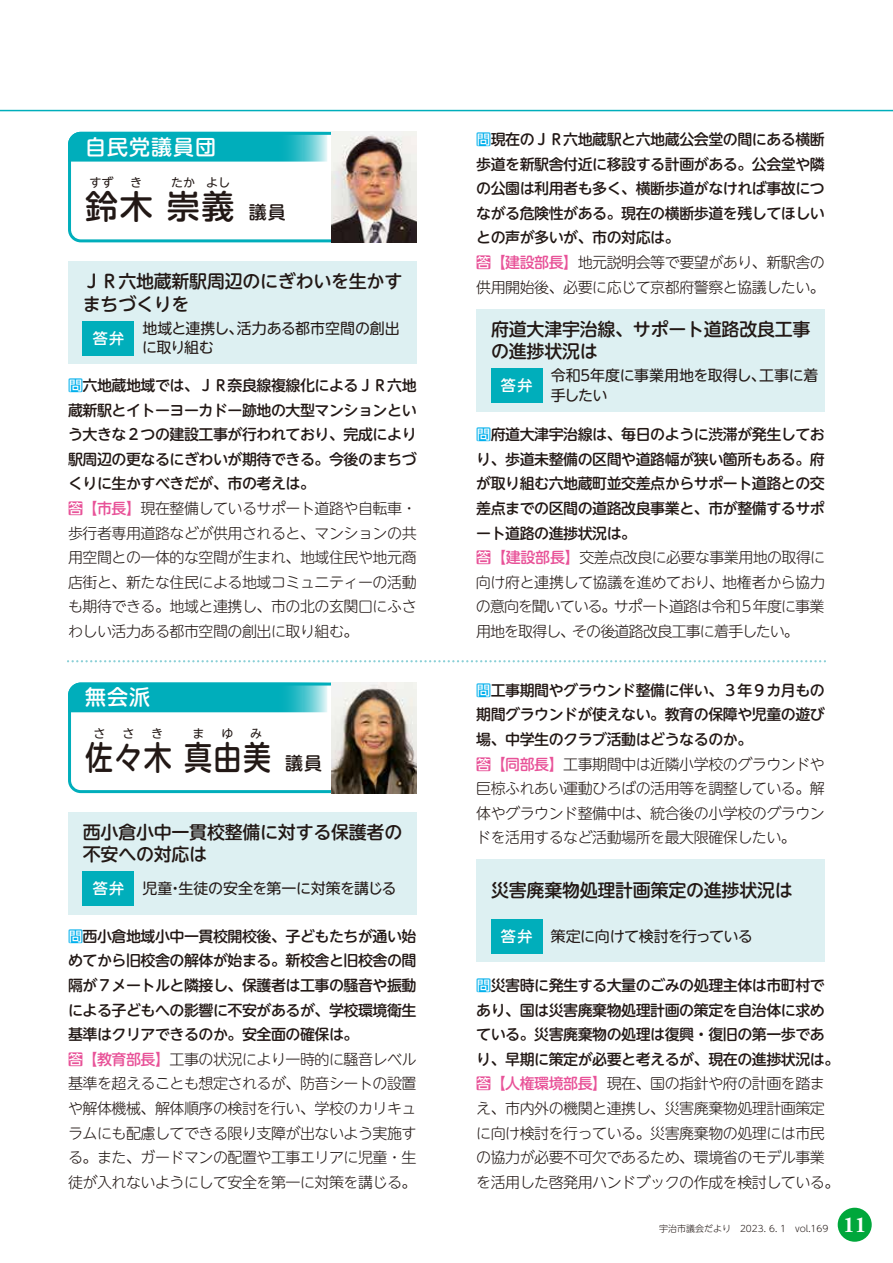
<style>
.page{position:relative;width:893px;height:1263px;background:#fff}
.page>*{position:absolute;margin:0;border:0;box-sizing:border-box;transform-origin:0 0}
.t1{font:500 33px "UD Shin M Go Pr 6";letter-spacing:.05em;color:#221815;scale:.85 1}
.t2{font:500 33px "UD Shin M Go Pr 6";letter-spacing:.05em;color:#221815}
.t3{font:700 22.5px "Adobe Garamond Pro";color:#fff}
.t4{font:500 21px "UD Shin M Go Pr 6";letter-spacing:.05em;color:#fff}
.t5{font:500 18px/22.5px "UD Shin M Go Pr 6";letter-spacing:-.015em;color:#221815}
.t6{font:300 15px/24.6px "UD Shin M Go Pr 6";letter-spacing:-.035em;color:#221815}
.t7{font:500 15px/24.6px "UD Shin M Go Pr 6";letter-spacing:-.035em;color:#221815}
.t8{font:15px/19.5px "UD Shin M Go Pr 6";letter-spacing:-.025em;color:#221815}
.t9{font:500 15px "UD Shin Go Pr 6";color:#fff}
.t10{font:12px "UD Shin M Go Pr 6";color:#221815}
.t11{font:300 9px "UD Shin M Go Pr 6";color:#221815}
.s1{font-family:"UD Shin Go Pr 6";color:#00afec}
.s2{font-family:"UD Shin Go Pr 6";color:#e85298}
.s3{color:#e85298}
.s4{font-weight:300}
.s5{font-size:18px}
.s6{font-family:"UD Shin Go Pr 6";font-weight:500;color:#00afec}
.s7{font-weight:500}
.s8{font-family:"UD Shin Go Pr 6";font-weight:500;color:#e85298}
.s9{font-weight:500;color:#e85298}
.s10{font-family:"UD Shin Go Pr 6";font-weight:500;color:#fff}
</style>
<div class="page">
<div style="left:68px;top:812px;width:349px;height:102px;background:#ddf0f2"></div>
<div style="left:83px;top:872px;width:51px;height:34px;background:#00aebb"></div>
<div style="left:476px;top:860px;width:349px;height:102px;background:#ddf0f2"></div>
<div style="left:491px;top:919px;width:51px;height:34px;background:#00aebb"></div>
<div style="left:68px;top:261px;width:349px;height:103px;background:#ddf0f2"></div>
<div style="left:83px;top:321px;width:51px;height:34px;background:#00aebb"></div>
<div style="left:476px;top:309px;width:349px;height:102px;background:#ddf0f2"></div>
<div style="left:491px;top:369px;width:51px;height:34px;background:#00aebb"></div>
<svg style="left:68px;top:682px;width:349px;height:111px"></svg>
<svg style="left:68px;top:132px;width:349px;height:110px"></svg>
<hr style="left:0;top:110px;width:893px;height:1px;background:#00aebb">
<svg style="left:68px;top:660px;width:758px;height:2px"></svg>
<div style="left:838px;top:1208px;width:34px;height:34px;background:#00a73b;border-radius:50%"></div>
<p class="t7" style="left:476px;top:126px;width:350px"><span class="s1">問</span>現在のＪＲ六地蔵駅と六地蔵公会堂の間にある横断歩道を新駅舎付近に移設する計画がある。公会堂や隣の公園は利用者も多く、横断歩道がなければ事故につながる危険性がある。現在の横断歩道を残してほしいとの声が多いが、市の対応は。<br><span class="s2">答</span><span class="s3">【建設部長】</span><span class="s4">地元説明会等で要望があり、新駅舎の供用開始後、必要に応じて京都府警察と協議したい。</span></p>
<h3 class="t4" style="left:85px;top:129px;width:133px">自民党議員団</h3>
<p class="t10" style="left:89px;top:173px;width:142px">すず　き 　 たか　よし</p>
<h1 class="t2" style="left:85px;top:179px;width:202px">鈴木 崇義 <span class="s5">議員</span></h1>
<p class="t5" style="left:83px;top:269px;width:321px">ＪＲ六地蔵新駅周辺のにぎわいを生かすまちづくりを</p>
<p class="t9" style="left:93px;top:326px;width:33px">答弁</p>
<p class="t8" style="left:142px;top:317px;width:259px">地域と連携し、活力ある都市空間の創出に取り組む</p>
<p class="t5" style="left:491px;top:316px;width:321px">府道大津宇治線、サポート道路改良工事の進捗状況は</p>
<p class="t9" style="left:501px;top:373px;width:33px">答弁</p>
<p class="t8" style="left:551px;top:365px;width:269px">令和５年度に事業用地を取得し、工事に着手したい</p>
<p class="t6" style="left:68px;top:372px;width:350px"><span class="s6">問</span><span class="s7">六地蔵地域では、ＪＲ奈良線複線化によるＪＲ六地蔵新駅とイトーヨーカドー跡地の大型マンションという大きな２つの建設工事が行われており、完成により駅周辺の更なるにぎわいが期待できる。今後のまちづくりに生かすべきだが、市の考えは。<br></span><span class="s8">答</span><span class="s9">【市長】</span>現在整備しているサポート道路や自転車・歩行者専用道路などが供用されると、マンションの共用空間との一体的な空間が生まれ、地域住民や地元商店街と、新たな住民による地域コミュニティーの活動も期待できる。地域と連携し、市の北の玄関口にふさわしい活力ある都市空間の創出に取り組む。</p>
<p class="t7" style="left:476px;top:421px;width:351px"><span class="s1">問</span>府道大津宇治線は、毎日のように渋滞が発生しており、歩道未整備の区間や道路幅が狭い箇所もある。府が取り組む六地蔵町並交差点からサポート道路との交差点までの区間の道路改良事業と、市が整備するサポート道路の進捗状況は。<br><span class="s2">答</span><span class="s3">【建設部長】</span><span class="s4">交差点改良に必要な事業用地の取得に向け府と連携して協議を進めており、地権者から協力の意向を聞いている。サポート道路は令和５年度に事業用地を取得し、その後道路改良工事に着手したい。</span></p>
<p class="t6" style="left:476px;top:677px;width:350px"><span class="s6">問</span><span class="s7">工事期間やグラウンド整備に伴い、３年９カ月もの期間グラウンドが使えない。教育の保障や児童の遊び場、中学生のクラブ活動はどうなるのか。<br></span><span class="s8">答</span><span class="s9">【同部長】</span>工事期間中は近隣小学校のグラウンドや巨椋ふれあい運動ひろばの活用等を調整している。解体やグラウンド整備中は、統合後の小学校のグラウンドを活用するなど活動場所を最大限確保したい。</p>
<h3 class="t4" style="left:85px;top:680px;width:67px">無会派</h3>
<p class="t10" style="left:94px;top:723px;width:170px">さ　さ　き　 ま　ゆ　み</p>
<h1 class="t1" style="left:85px;top:729px;width:280px">佐々木 真由美 <span class="s5">議員</span></h1>
<p class="t5" style="left:83px;top:819px;width:321px">西小倉小中一貫校整備に対する保護者の不安への対応は</p>
<p class="t8" style="left:93px;top:877px;width:305px"><span class="s10">答弁</span> 児童・生徒の安全を第一に対策を講じる</p>
<p class="t5" style="left:491px;top:878px;width:303px">災害廃棄物処理計画策定の進捗状況は</p>
<p class="t8" style="left:501px;top:925px;width:253px"><span class="s10">答弁</span> 策定に向けて検討を行っている</p>
<p class="t6" style="left:68px;top:923px;width:350px"><span class="s6">問</span><span class="s7">西小倉地域小中一貫校開校後、子どもたちが通い始めてから旧校舎の解体が始まる。新校舎と旧校舎の間隔が７メートルと隣接し、保護者は工事の騒音や振動による子どもへの影響に不安があるが、学校環境衛生基準はクリアできるのか。安全面の確保は。<br></span><span class="s8">答</span><span class="s9">【教育部長】</span>工事の状況により一時的に騒音レベル基準を超えることも想定されるが、防音シートの設置や解体機械、解体順序の検討を行い、学校のカリキュラムにも配慮してできる限り支障が出ないよう実施する。また、ガードマンの配置や工事エリアに児童・生徒が入れないようにして安全を第一に対策を講じる。</p>
<p class="t6" style="left:476px;top:972px;width:365px"><span class="s6">問</span><span class="s7">災害時に発生する大量のごみの処理主体は市町村であり、国は災害廃棄物処理計画の策定を自治体に求めている。災害廃棄物の処理は復興・復旧の第一歩であり、早期に策定が必要と考えるが、現在の進捗状況は。</span><span class="s8">答</span><span class="s9">【人権環境部長】</span>現在、国の指針や府の計画を踏まえ、市内外の機関と連携し、災害廃棄物処理計画策定に向け検討を行っている。災害廃棄物の処理には市民の協力が必要不可欠であるため、環境省のモデル事業を活用した啓発用ハンドブックの作成を検討している。</p>
<p class="t11" style="left:659px;top:1221px;width:171px">宇治市議会だより　2023. 6. 1　vol.169</p>
<h2 class="t3" style="left:843px;top:1212px;width:25px">11</h2>
</div>
